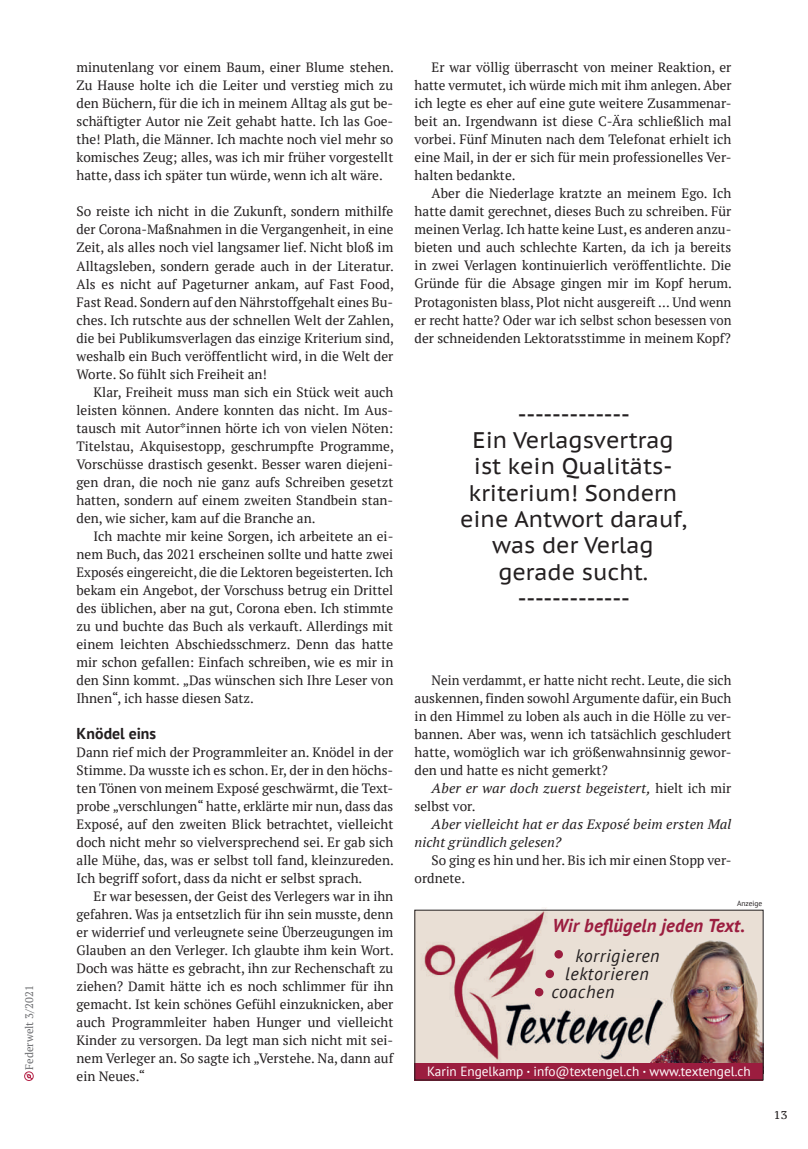
<style>
.page{position:relative;width:808px;height:1149px;background:#fff}
.page>*{position:absolute;margin:0;border:0;box-sizing:border-box;transform-origin:0 0}
.t1{font:22.5px/26.2px "PT Sans Caption";color:#231f20;text-align:center}
.t2{font:italic 700 18.6px "PT Sans";letter-spacing:.01em;color:#9b1d3f}
.t3{font:italic 18px "PT Sans";letter-spacing:.03em;color:#231f20}
.t4{font:700 15.75px "PT Sans";letter-spacing:.005em;color:#231f20}
.t5{font:13.5px/18px "PT Serif";color:#231f20;text-align:justify}
.t6{font:italic 13.5px/18px "PT Serif";letter-spacing:.01em;color:#231f20;scale:1.05 1}
.t7{font:13.35px "PT Sans";color:#fff}
.t8{font:11.25px "PT Serif Caption";color:#231f20}
.t9{font:10.95px "PT Serif";color:#6c6d70}
.t10{font:7.5px "PT Sans";color:#231f20}
.s1{font-style:normal}
.s2{font-weight:700}
</style>
<div class="page">
<svg style="left:24px;top:1071px;width:10px;height:9px"></svg>
<div style="left:415px;top:909px;width:348px;height:170px;background:#e9dfd5"></div>
<img style="left:561px;top:1010px;width:89px;height:51px">
<img style="left:650px;top:940px;width:111px;height:122px">
<div style="left:415px;top:1062px;width:348px;height:17px;background:#9b1d3f"></div>
<img style="left:416px;top:907px;width:145px;height:156px">
<p class="t9" style="left:22px;top:1069px;width:86px;rotate:-90deg">Federwelt 3/2021</p>
<p class="t5" style="left:77px;top:58px;width:319px">minutenlang vor einem Baum, einer Blume stehen.<br>Zu Hause holte ich die Leiter und verstieg mich zu den Büchern, für die ich in meinem Alltag als gut be&shy;schäftigter Autor nie Zeit gehabt hatte. Ich las Goe&shy;the! Plath, die Männer. Ich machte noch viel mehr so komisches Zeug; alles, was ich mir früher vorgestellt hatte, dass ich später tun würde, wenn ich alt wäre.</p>
<p class="t5" style="left:77px;top:202px;width:319px">So reiste ich nicht in die Zukunft, sondern mithilfe der Corona-Maßnahmen in die Vergangenheit, in eine Zeit, als alles noch viel langsamer lief. Nicht bloß im Alltagsleben, sondern gerade auch in der Literatur.<br>Als es nicht auf Pageturner ankam, auf Fast Food, Fast Read. Sondern auf den Nährstoffgehalt eines Bu&shy;ches. Ich rutschte aus der schnellen Welt der Zahlen, die bei Publikumsverlagen das einzige Kriterium sind, weshalb ein Buch veröffentlicht wird, in die Welt der Worte. So fühlt sich Freiheit an!</p>
<p class="t5" style="left:77px;top:382px;width:319px;text-indent:17px">Klar, Freiheit muss man sich ein Stück weit auch leisten können. Andere konnten das nicht. Im Aus&shy;tausch mit Autor*innen hörte ich von vielen Nöten:<br>Titelstau, Akquisestopp, geschrumpfte Programme, Vorschüsse drastisch gesenkt. Besser waren diejeni&shy;gen dran, die noch nie ganz aufs Schreiben gesetzt hatten, sondern auf einem zweiten Standbein stan&shy;den, wie sicher, kam auf die Branche an.</p>
<p class="t5" style="left:77px;top:526px;width:318px;text-indent:17px">Ich machte mir keine Sorgen, ich arbeitete an ei&shy;nem Buch, das 2021 erscheinen sollte und hatte zwei Exposés eingereicht, die die Lektoren begeisterten. Ich bekam ein Angebot, der Vorschuss betrug ein Drittel des üblichen, aber na gut, Corona eben. Ich stimmte zu und buchte das Buch als verkauft. Allerdings mit einem leichten Abschiedsschmerz. Denn das hatte mir schon gefallen: Einfach schreiben, wie es mir in den Sinn kommt. „Das wünschen sich Ihre Leser von Ihnen“, ich hasse diesen Satz.</p>
<p class="t4" style="left:77px;top:722px;width:81px">Knödel eins</p>
<p class="t5" style="left:77px;top:742px;width:319px">Dann rief mich der Programmleiter an. Knödel in der Stimme. Da wusste ich es schon. Er, der in den höchs&shy;ten Tönen von meinem Exposé geschwärmt, die Text&shy;probe „verschlungen“ hatte, erklärte mir nun, dass das Exposé, auf den zweiten Blick betrachtet, vielleicht doch nicht mehr so vielversprechend sei. Er gab sich alle Mühe, das, was er selbst toll fand, kleinzureden.<br>Ich begriff sofort, dass da nicht er selbst sprach.</p>
<p class="t5" style="left:77px;top:886px;width:319px;text-indent:17px">Er war besessen, der Geist des Verlegers war in ihn gefahren. Was ja entsetzlich für ihn sein musste, denn er widerrief und verleugnete seine Überzeugungen im Glauben an den Verleger. Ich glaubte ihm kein Wort.<br>Doch was hätte es gebracht, ihn zur Rechenschaft zu ziehen? Damit hätte ich es noch schlimmer für ihn gemacht. Ist kein schönes Gefühl einzuknicken, aber auch Programmleiter haben Hunger und vielleicht Kinder zu versorgen. Da legt man sich nicht mit sei&shy;nem Verleger an. So sagte ich „Verstehe. Na, dann auf ein Neues.“</p>
<p class="t5" style="left:415px;top:58px;width:318px;text-indent:17px">Er war völlig überrascht von meiner Reaktion, er hatte vermutet, ich würde mich mit ihm anlegen. Aber ich legte es eher auf eine gute weitere Zusammenar&shy;beit an. Irgendwann ist diese C-Ära schließlich mal vorbei. Fünf Minuten nach dem Telefonat erhielt ich eine Mail, in der er sich für mein professionelles Ver&shy;halten bedankte.</p>
<p class="t5" style="left:415px;top:184px;width:319px;text-indent:17px">Aber die Niederlage kratzte an meinem Ego. Ich hatte damit gerechnet, dieses Buch zu schreiben. Für meinen Verlag. Ich hatte keine Lust, es anderen anzu&shy;bieten und auch schlechte Karten, da ich ja bereits in zwei Verlagen kontinuierlich veröffentlichte. Die Gründe für die Absage gingen mir im Kopf herum.<br>Protagonisten blass, Plot nicht ausgereift … Und wenn er recht hatte? Oder war ich selbst schon besessen von der schneidenden Lektoratsstimme in meinem Kopf?</p>
<h1 class="t1" style="left:460px;top:400px;width:228px">-------------<br>Ein Verlagsvertrag ist kein Qualitäts&shy;kriterium! Sondern eine Antwort darauf, was der Verlag gerade sucht. -------------</h1>
<p class="t5" style="left:415px;top:670px;width:318px;text-indent:17px">Nein verdammt, er hatte nicht recht. Leute, die sich auskennen, finden sowohl Argumente dafür, ein Buch in den Himmel zu loben als auch in die Hölle zu ver&shy;bannen. Aber was, wenn ich tatsächlich geschludert hatte, womöglich war ich größenwahnsinnig gewor&shy;den und hatte es nicht gemerkt?</p>
<p class="t6" style="left:415px;top:778px;width:303px;text-indent:17px">Aber er war doch zuerst begeistert, <span class="s1">hielt ich mir selbst vor.</span></p>
<p class="t6" style="left:415px;top:814px;width:303px;text-indent:17px">Aber vielleicht hat er das Exposé beim ersten Mal nicht gründlich gelesen?</p>
<p class="t5" style="left:415px;top:850px;width:318px;text-indent:17px">So ging es hin und her. Bis ich mir einen Stopp ver&shy;ordnete.</p>
<p class="t10" style="left:737px;top:898px;width:27px">Anzeige</p>
<h2 class="t2" style="left:552px;top:912px;width:194px">Wir beflügeln jeden Text.</h2>
<h3 class="t3" style="left:575px;top:944px;width:86px">korrigieren</h3>
<h3 class="t3" style="left:565px;top:962px;width:85px">lektorieren</h3>
<h3 class="t3" style="left:551px;top:980px;width:64px">coachen</h3>
<p class="t7" style="left:427px;top:1061px;width:325px">Karin Engelkamp <span class="s2">·</span> info@textengel.ch <span class="s2">·</span> www.textengel.ch</p>
<p class="t8" style="left:774px;top:1107px;width:15px">13</p>
</div>
